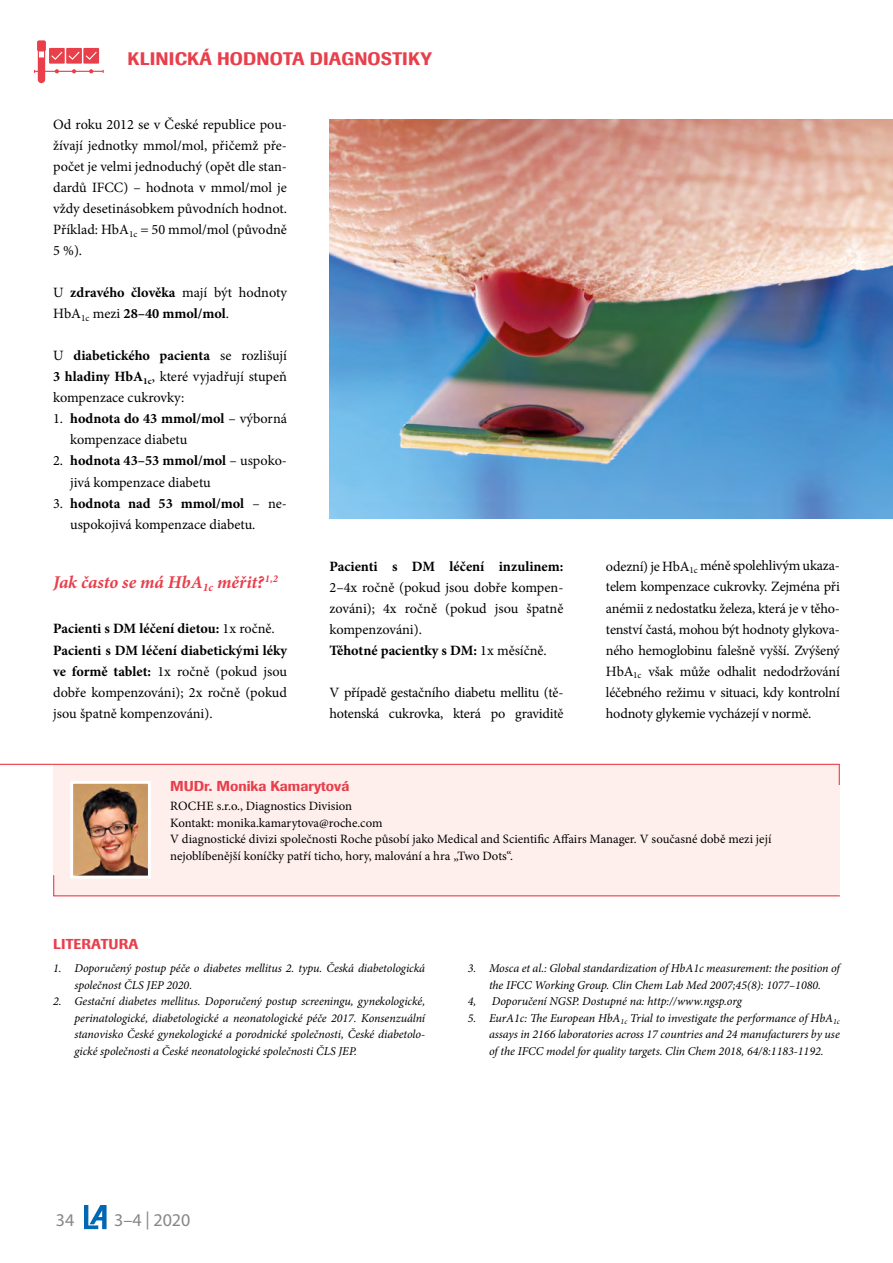
<style>
.page{position:relative;width:893px;height:1263px;background:#fff}
.page>*{position:absolute;margin:0;border:0;box-sizing:border-box;transform-origin:0 0}
.t1{font:500 18px "Imago";letter-spacing:.01em;color:#e83f4b}
.t2{font:italic 700 18px "Minion Pro";letter-spacing:-.005em;color:#e83f4b}
.t3{font:18px "Myriad Pro";color:#878787}
.t4{font:14.25px/21px "Minion Pro";letter-spacing:-.005em;color:#000}
.t5{font:700 14.25px/21px "Minion Pro";color:#000}
.t6{font:500 14.25px "Imago";color:#e83f4b}
.t7{font:12.75px/16.5px "Minion Pro";color:#000}
.t8{font:italic 12px/16.5px "Minion Pro";letter-spacing:-.005em;color:#000;text-align:justify}
.s1{font-weight:400}
.s2{font-weight:700}
</style>
<div class="page">
<svg style="left:84px;top:1205px;width:23px;height:24px"></svg>
<svg style="left:34px;top:40px;width:70px;height:43px"></svg>
<div style="left:53px;top:764px;width:787px;height:131px;background:#feefed"></div>
<svg style="left:0;top:763px;width:840px;height:22px"></svg>
<svg style="left:53px;top:875px;width:787px;height:22px"></svg>
<img style="left:74px;top:785px;width:73px;height:89px">
<div style="left:70px;top:781px;width:81px;height:97px;border:3px solid #fff"></div>
<img style="left:330px;top:119px;width:563px;height:399px">
<p class="t1" style="left:128px;top:47px;width:306px">KLINICKÁ HODNOTA DIAGNOSTIKY</p>
<p class="t4" style="left:53px;top:114px;width:235px;text-align:justify">Od roku 2012 se v České republice pou&shy;žívají jednotky mmol/mol, přičemž pře&shy;počet je velmi jednoduchý (opět dle stan&shy;dardů IFCC) – hodnota v mmol/mol je vždy desetinásobkem původních hodnot.<br>Příklad: HbA<sub>1c</sub> = 50 mmol/mol (původně 5 %).</p>
<p class="t5" style="left:53px;top:282px;width:235px"><span class="s1">U</span> zdravého člověka <span class="s1">mají být hodnoty<br>HbA</span><sub>1c</sub> <span class="s1">mezi</span> 28–40 mmol/mol<span class="s1">.</span></p>
<p class="t4" style="left:53px;top:345px;width:235px;text-align:justify">U <span class="s2">diabetického pacienta</span> se rozlišují <span class="s2">3 hladiny HbA</span><sub>1c</sub>, které vyjadřují stupeň kompenzace cukrovky:</p>
<p class="t4" style="left:70px;top:408px;width:218px;text-indent:-17px">1. <span class="s2">hodnota do 43 mmol/mol</span> – výborná kompenzace diabetu</p>
<p class="t4" style="left:70px;top:450px;width:218px;text-indent:-17px">2. <span class="s2">hodnota 43–53 mmol/mol</span> – uspoko&shy;jivá kompenzace diabetu</p>
<p class="t4" style="left:70px;top:492px;width:218px;text-indent:-17px">3. <span class="s2">hodnota nad 53 mmol/mol</span> – ne&shy;uspokojivá kompenzace diabetu.</p>
<p class="t2" style="left:53px;top:570px;width:226px">Jak často se má HbA<sub>1c</sub> měřit?<sup>1,2</sup></p>
<p class="t4" style="left:53px;top:618px;width:235px"><span class="s2">Pacienti s DM léčení dietou:</span> 1x ročně.<br><span class="s2">Pacienti s DM léčení diabetickými léky ve formě tablet:</span> 1x ročně (pokud jsou dobře kompenzováni); 2x ročně (pokud jsou špatně kompenzováni).</p>
<p class="t5" style="left:330px;top:555px;width:235px">Pacienti s DM léčení inzulinem:</p>
<p class="t4" style="left:330px;top:576px;width:235px">2–4x ročně (pokud jsou dobře kompen&shy;zováni); 4x ročně (pokud jsou špatně kompenzováni).<br><span class="s2">Těhotné pacientky s DM:</span> 1x měsíčně.</p>
<p class="t4" style="left:330px;top:681px;width:235px">V případě gestačního diabetu mellitu (tě&shy;hotenská cukrovka, která po graviditě</p>
<p class="t4" style="left:606px;top:555px;width:235px;text-align:justify">odezní) je HbA<sub>1c</sub> méně spolehlivým ukaza&shy;telem kompenzace cukrovky. Zejména při anémii z nedostatku železa, která je v těho&shy;tenství častá, mohou být hodnoty glykova&shy;ného hemoglobinu falešně vyšší. Zvýšený HbA<sub>1c</sub> však může odhalit nedodržování léčebného režimu v situaci, kdy kontrolní hodnoty glykemie vycházejí v normě.</p>
<p class="t6" style="left:170px;top:777px;width:181px">MUDr. Monika Kamarytová</p>
<p class="t7" style="left:170px;top:798px;width:603px">ROCHE s.r.o., Diagnostics Division<br>Kontakt: monika.kamarytova@roche.com<br>V diagnostické divizi společnosti Roche působí jako Medical and Scientific Affairs Manager. V současné době mezi její nejoblíbenější koníčky patří ticho, hory, malování a hra „Two Dots“.</p>
<p class="t6" style="left:53px;top:935px;width:87px">LITERATURA</p>
<p class="t8" style="left:74px;top:960px;width:352px;text-indent:-21px">1. Doporučený postup péče o diabetes mellitus 2. typu. Česká diabetologická společnost ČLS JEP 2020.</p>
<p class="t8" style="left:74px;top:993px;width:352px;text-indent:-21px">2. Gestační diabetes mellitus. Doporučený postup screeningu, gynekologické, perinatologické, diabetologické a neonatologické péče 2017. Konsenzuální stanovisko České gynekologické a porodnické společnosti, České diabetolo&shy;gické společnosti a České neonatologické společnosti ČLS JEP.</p>
<p class="t8" style="left:468px;top:960px;width:374px">3. Mosca et al.: Global standardization of HbA1c measurement: the position of</p>
<p class="t8" style="left:489px;top:976px;width:333px">the IFCC Working Group. Clin Chem Lab Med 2007;45(8): 1077–1080.</p>
<p class="t8" style="left:468px;top:993px;width:10px">4,</p>
<p class="t8" style="left:492px;top:993px;width:252px">Doporučení NGSP. Dostupné na: http://www.ngsp.org</p>
<p class="t8" style="left:489px;top:1009px;width:352px;text-indent:-21px">5. EurA1c: The European HbA<sub>1c</sub> Trial to investigate the performance of HbA<sub>1c </sub>assays in 2166 laboratories across 17 countries and 24 manufacturers by use of the IFCC model for quality targets. Clin Chem 2018, 64/8:1183-1192.</p>
<p class="t3" style="left:56px;top:1209px;width:20px">34</p>
<p class="t3" style="left:114px;top:1209px;width:78px">3–4 | 2020</p>
</div>
